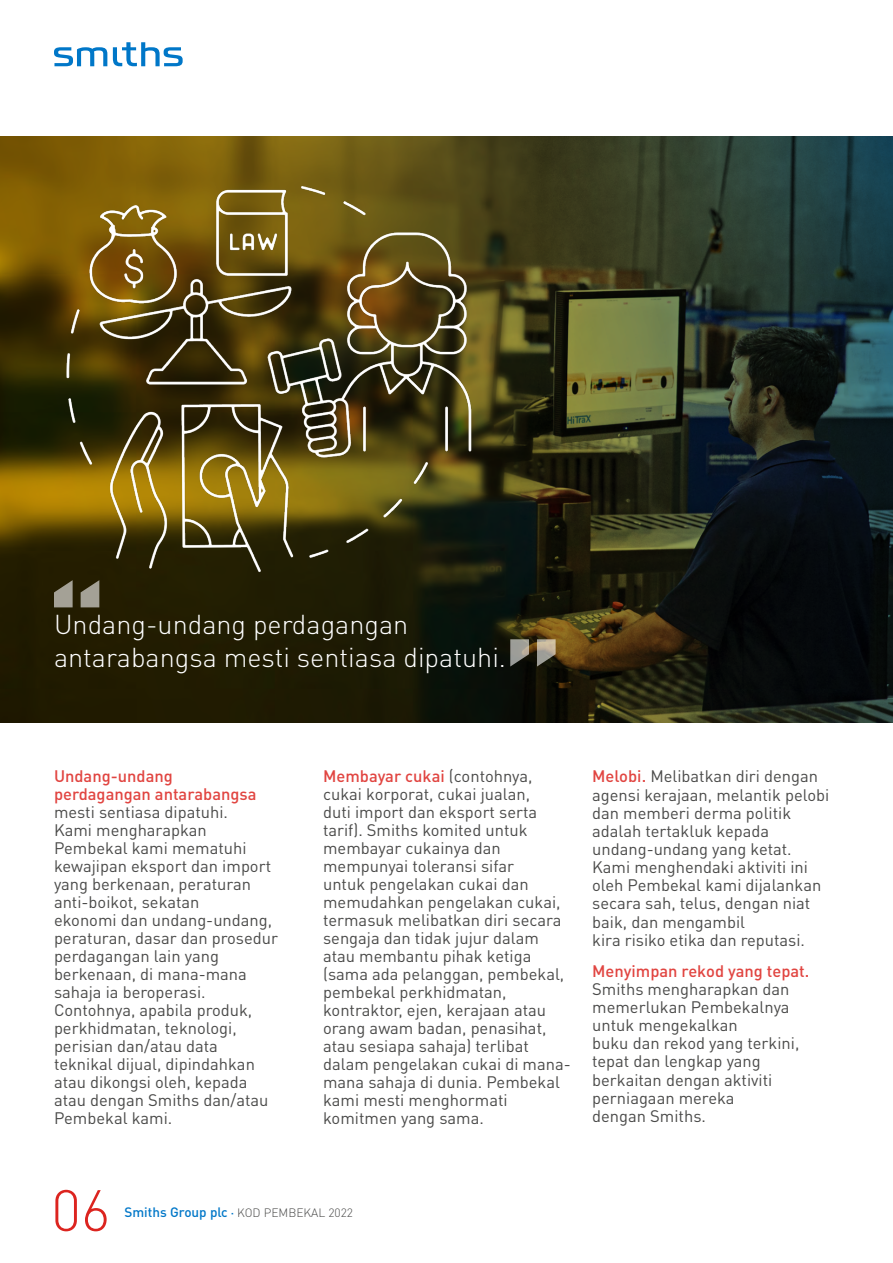
<style>
.page{position:relative;width:893px;height:1263px;background:#fff}
.page>*{position:absolute;margin:0;border:0;box-sizing:border-box;transform-origin:0 0}
.t1{font:300 57.45px "DIN Pro";color:#dc241f}
.t2{font:300 27px/32.4px "DIN Pro";color:#fff}
.t3{font:16.5px/18px "DIN Pro";color:#4a4a49}
.t4{font:500 16.5px/18px "DIN Pro";color:#e14541}
.t5{font:300 12px "DIN";color:#4a4a49}
.s1{font-weight:500;color:#e14541}
.s2{font-family:"DIN Pro";font-weight:500;font-size:13.5px;color:#0077c8}
.s3{font-family:"DIN Pro";font-weight:500;color:#0077c8}
</style>
<div class="page">
<svg style="left:54px;top:47px;width:53px;height:19px"></svg>
<svg style="left:113px;top:42px;width:70px;height:24px"></svg>
<svg style="left:0;top:136px;width:893px;height:586px;background:#2d2e17"></svg>
<img style="left:66px;top:184px;width:407px;height:390px">
<svg style="left:54px;top:580px;width:45px;height:27px"></svg>
<svg style="left:510px;top:639px;width:46px;height:27px"></svg>
<h2 class="t2" style="left:54px;top:607px;width:454px">Undang-undang perdagangan antarabangsa mesti sentiasa dipatuhi.</h2>
<p class="t4" style="left:54px;top:767px;width:204px">Undang-undang perdagangan antarabangsa</p>
<p class="t3" style="left:54px;top:803px;width:226px">mesti sentiasa dipatuhi.<br>Kami mengharapkan<br>Pembekal kami mematuhi kewajipan eksport dan import yang berkenaan, peraturan anti-boikot, sekatan<br>ekonomi dan undang-undang, peraturan, dasar dan prosedur perdagangan lain yang berkenaan, di mana-mana sahaja ia beroperasi.<br>Contohnya, apabila produk, perkhidmatan, teknologi, perisian dan/atau data teknikal dijual, dipindahkan atau dikongsi oleh, kepada atau dengan Smiths dan/atau<br>Pembekal kami.</p>
<p class="t3" style="left:323px;top:767px;width:249px"><span class="s1">Membayar cukai</span> (contohnya, cukai korporat, cukai jualan,<br>duti import dan eksport serta tarif). Smiths komited untuk membayar cukainya dan mempunyai toleransi sifar<br>untuk pengelakan cukai dan memudahkan pengelakan cukai, termasuk melibatkan diri secara sengaja dan tidak jujur dalam atau membantu pihak ketiga (sama ada pelanggan, pembekal, pembekal perkhidmatan, kontraktor, ejen, kerajaan atau orang awam badan, penasihat, atau sesiapa sahaja) terlibat dalam pengelakan cukai di mana&shy;mana sahaja di dunia. Pembekal kami mesti menghormati komitmen yang sama.</p>
<p class="t3" style="left:592px;top:767px;width:239px"><span class="s1">Melobi.</span> Melibatkan diri dengan agensi kerajaan, melantik pelobi dan memberi derma politik adalah tertakluk kepada undang-undang yang ketat.<br>Kami menghendaki aktiviti ini oleh Pembekal kami dijalankan secara sah, telus, dengan niat baik, dan mengambil<br>kira risiko etika dan reputasi.</p>
<p class="t4" style="left:592px;top:961px;width:219px">Menyimpan rekod yang tepat.</p>
<p class="t3" style="left:592px;top:979px;width:209px">Smiths mengharapkan dan memerlukan Pembekalnya untuk mengekalkan<br>buku dan rekod yang terkini, tepat dan lengkap yang berkaitan dengan aktiviti perniagaan mereka<br>dengan Smiths.</p>
<h1 class="t1" style="left:51px;top:1171px;width:61px">06</h1>
<p class="t5" style="left:124px;top:1205px;width:230px"><span class="s2">Smiths Group plc</span> <span class="s3">·</span> KOD PEMBEKAL 2022</p>
</div>
